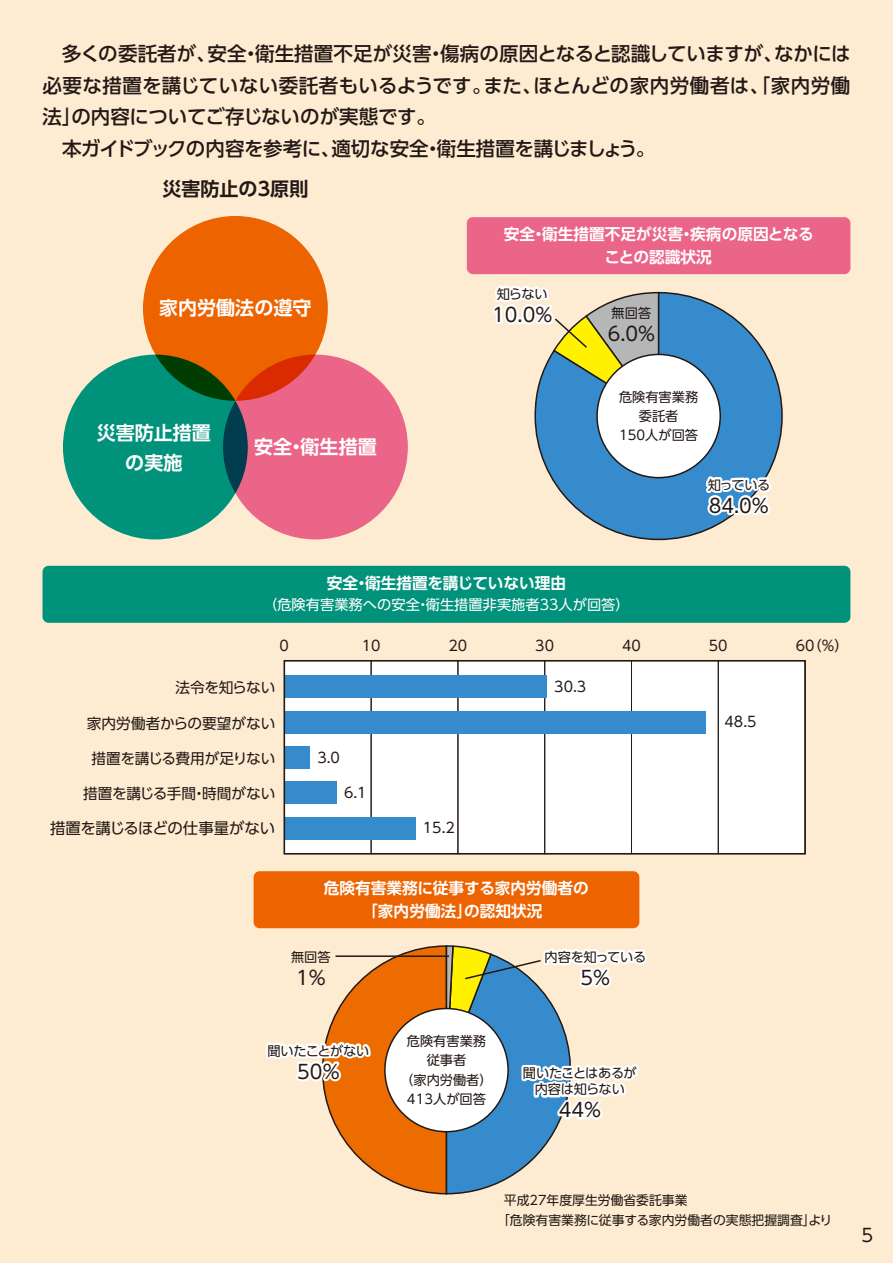
<style>
.page{position:relative;width:893px;height:1263px;background:#feecd2}
.page>*{position:absolute;margin:0;border:0;box-sizing:border-box;transform-origin:0 0}
.t1{font:500 19.5px/31.5px "UD Shin Go Pro";color:#221815}
.t2{font:19.2px "UD Shin Go Pro";color:#221815}
.t3{font:700 19.05px/29.8px "UD Shin Go Pro De";color:#fff;text-align:center}
.t4{font:700 19.05px "UD Shin Go Pro De";color:#221815}
.t5{font:18px "UD Shin Go Pro";color:#221815}
.t6{font:700 15.6px/22.8px "UD Shin Go Pro De";color:#fff;text-align:center}
.t7{font:15.45px "UD Shin Go Pro";letter-spacing:-.015em;color:#221815}
.t8{font:14.7px "UD Shin Go Pro";letter-spacing:-.005em;color:#221815}
.t9{font:14.7px "UD Shin Go Pro";letter-spacing:-.025em;color:#221815}
.t10{font:14.25px "UD Shin Go Pro";color:#221815}
.t11{font:14.25px "UD Shin Go Pro";color:#fff}
.t12{font:13.2px/19.2px "UD Shin Go Pro";color:#221815;text-align:center}
.t13{font:13.2px/16.5px "UD Shin Go Pro";letter-spacing:-.025em;color:#221815;text-align:center}
.t14{font:12.9px/20px "UD Shin Go Pro";color:#221815}
</style>
<div class="page">
<div style="left:284px;top:661px;width:521px;height:193px;background:#fff"></div>
<div style="left:467px;top:217px;width:383px;height:57px;background:#ea6587;border-radius:6px"></div>
<div style="left:43px;top:566px;width:807px;height:57px;background:#00927b;border-radius:6px"></div>
<div style="left:143px;top:216px;width:185px;height:185px;background:#ec6300;border-radius:50%"></div>
<div style="left:63px;top:355px;width:185px;height:184px;background:#00927b;border-radius:50%"></div>
<svg style="left:223px;top:355px;width:185px;height:184px;background:#db5f7c"></svg>
<div style="left:371px;top:660px;width:87px;height:194px;border:1px solid #221815"></div>
<div style="left:544px;top:660px;width:88px;height:194px;border:1px solid #221815"></div>
<div style="left:631px;top:660px;width:88px;height:194px;border:1px solid #221815"></div>
<div style="left:718px;top:660px;width:87px;height:194px;border:1px solid #221815"></div>
<div style="left:284px;top:676px;width:263px;height:22px;background:#358bcc"></div>
<div style="left:284px;top:711px;width:422px;height:22px;background:#358bcc"></div>
<div style="left:284px;top:746px;width:26px;height:23px;background:#358bcc"></div>
<div style="left:284px;top:782px;width:53px;height:22px;background:#358bcc"></div>
<div style="left:284px;top:817px;width:132px;height:22px;background:#358bcc"></div>
<svg style="left:534px;top:291px;width:249px;height:250px"></svg>
<div style="left:597px;top:354px;width:123px;height:124px;background:#fff;border-radius:50%"></div>
<svg style="left:701px;top:473px;width:77px;height:46px"></svg>
<svg style="left:493px;top:285px;width:168px;height:133px"></svg>
<div style="left:254px;top:871px;width:385px;height:57px;background:#ec6300;border-radius:6px"></div>
<svg style="left:266px;top:945px;width:381px;height:250px"></svg>
<div style="left:284px;top:660px;width:522px;height:194px;border:2px solid #221815"></div>
<p class="t1" style="left:43px;top:38px;width:810px">　多くの委託者が、安全・衛生措置不足が災害・傷病の原因となると認識していますが、なかには必要な措置を講じていない委託者もいるようです。また、ほとんどの家内労働者は、「家内労働法」の内容についてご存じないのが実態です。<br>　本ガイドブックの内容を参考に、適切な安全・衛生措置を講じましょう。</p>
<p class="t4" style="left:162px;top:174px;width:147px">災害防止の3原則</p>
<p class="t3" style="left:159px;top:292px;width:154px">家内労働法の遵守</p>
<p class="t3" style="left:97px;top:418px;width:116px">災害防止措置の実施</p>
<p class="t3" style="left:254px;top:431px;width:124px">安全・衛生措置</p>
<p class="t6" style="left:504px;top:222px;width:311px">安全・衛生措置不足が災害・疾病の原因となることの認識状況</p>
<p class="t12" style="left:497px;top:284px;width:53px">知らない</p>
<p class="t2" style="left:492px;top:299px;width:62px">10.0%</p>
<p class="t12" style="left:612px;top:303px;width:41px">無回答</p>
<p class="t2" style="left:608px;top:318px;width:49px">6.0%</p>
<p class="t12" style="left:619px;top:387px;width:81px">危険有害業務委託者<br>150人が回答</p>
<p class="t12" style="left:708px;top:475px;width:64px">知っている</p>
<p class="t2" style="left:709px;top:490px;width:62px">84.0%</p>
<p class="t6" style="left:327px;top:571px;width:241px">安全・衛生措置を講じていない理由</p>
<p class="t11" style="left:263px;top:593px;width:368px">（危険有害業務への安全・衛生措置非実施者33人が回答）</p>
<p class="t10" style="left:280px;top:634px;width:11px">0</p>
<p class="t10" style="left:362px;top:634px;width:20px">10</p>
<p class="t10" style="left:448px;top:634px;width:20px">20</p>
<p class="t10" style="left:535px;top:634px;width:20px">30</p>
<p class="t9" style="left:175px;top:676px;width:102px">法令を知らない</p>
<p class="t8" style="left:87px;top:711px;width:190px">家内労働者からの要望がない</p>
<p class="t9" style="left:92px;top:746px;width:185px">措置を講じる費用が足りない</p>
<p class="t8" style="left:83px;top:782px;width:194px">措置を講じる手間・時間がない</p>
<p class="t7" style="left:50px;top:816px;width:227px">措置を講じるほどの仕事量がない</p>
<p class="t10" style="left:317px;top:746px;width:24px">3.0</p>
<p class="t10" style="left:344px;top:781px;width:24px">6.1</p>
<p class="t10" style="left:423px;top:816px;width:34px">15.2</p>
<p class="t10" style="left:554px;top:675px;width:34px">30.3</p>
<p class="t6" style="left:324px;top:876px;width:267px">危険有害業務に従事する家内労働者の「家内労働法」の認知状況</p>
<p class="t10" style="left:622px;top:634px;width:20px">40</p>
<p class="t10" style="left:709px;top:634px;width:20px">50</p>
<p class="t10" style="left:796px;top:634px;width:54px">60（%）</p>
<p class="t10" style="left:725px;top:710px;width:34px">48.5</p>
<p class="t12" style="left:291px;top:947px;width:41px">無回答</p>
<p class="t2" style="left:296px;top:962px;width:31px">1%</p>
<p class="t13" style="left:545px;top:948px;width:103px">内容を知っている</p>
<p class="t2" style="left:580px;top:962px;width:31px">5%</p>
<p class="t12" style="left:400px;top:1031px;width:94px">危険有害業務従事者<br>（家内労働者）<br>413人が回答</p>
<p class="t12" style="left:267px;top:1041px;width:104px">聞いたことがない</p>
<p class="t2" style="left:297px;top:1056px;width:44px">50%</p>
<p class="t13" style="left:523px;top:1064px;width:116px">聞いたことはあるが内容は知らない</p>
<p class="t2" style="left:559px;top:1095px;width:44px">44%</p>
<p class="t14" style="left:497px;top:1190px;width:337px;text-indent:7px">平成27年度厚生労働省委託事業<br>「危険有害業務に従事する家内労働者の実態把握調査」より</p>
<p class="t5" style="left:861px;top:1220px;width:13px">5</p>
</div>
